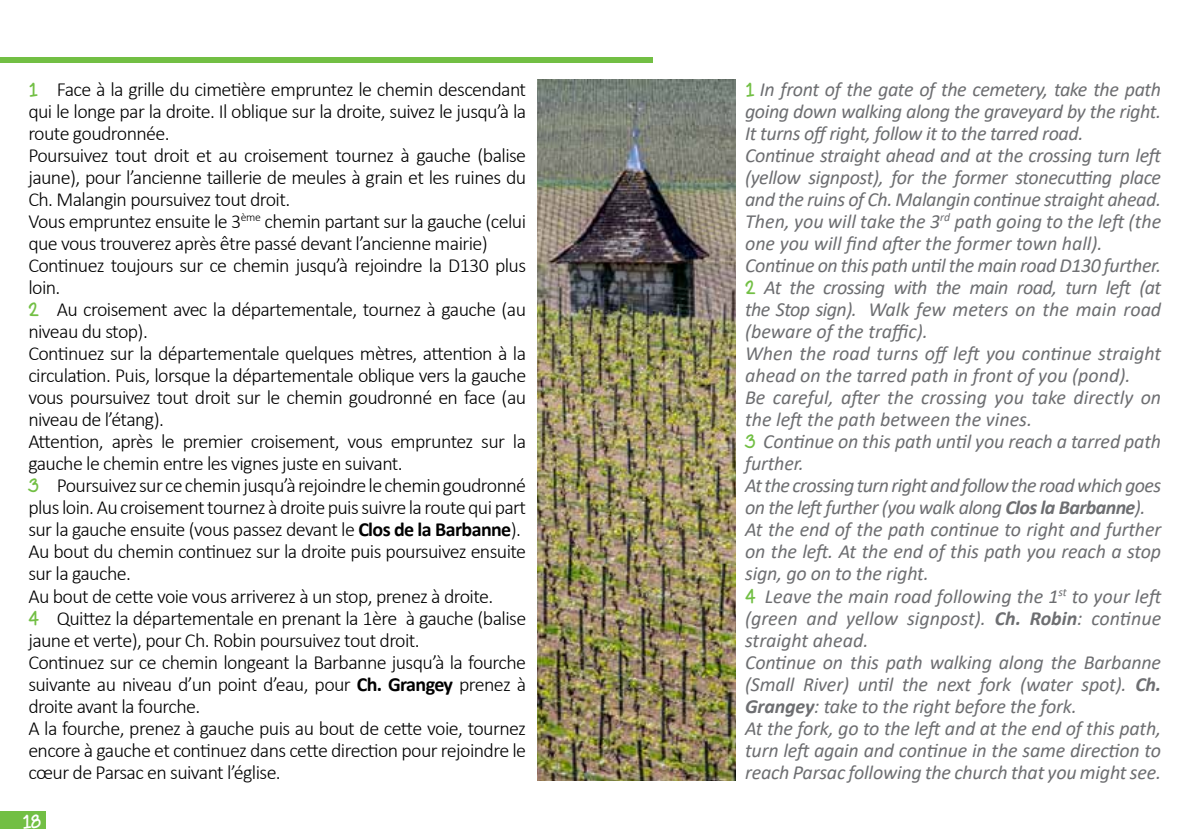
<style>
.page{position:relative;width:1191px;height:840px;background:#fff}
.page>*{position:absolute;margin:0;border:0;box-sizing:border-box;transform-origin:0 0}
.t1{font:300 20px/22px "Calibri";letter-spacing:-.03em;color:#000}
.t2{font:italic 20px/22px "Calibri";letter-spacing:-.01em;color:#6d6e71}
.t3{font:700 20px "Swagger";color:#fff}
.s1{font-family:"Swagger";font-weight:700;color:#72bf44}
.s2{font-weight:700}
.s3{font-family:"Swagger";font-weight:700;font-style:normal;color:#72bf44}
</style>
<div class="page">
<div style="left:0;top:57px;width:652px;height:6px;background:#72bf44"></div>
<div style="left:0;top:811px;width:45px;height:17px;background:#72bf44"></div>
<img style="left:537px;top:79px;width:198px;height:701px">
<p class="t1" style="left:28px;top:78px;width:499px"><span class="s1">1</span> Face à la grille du cimetière empruntez le chemin descendant qui le longe par la droite. Il oblique sur la droite, suivez le jusqu’à la route goudronnée.<br>Poursuivez tout droit et au croisement tournez à gauche (balise jaune), pour l’ancienne taillerie de meules à grain et les ruines du Ch. Malangin poursuivez tout droit.<br>Vous empruntez ensuite le 3<sup>ème</sup> chemin partant sur la gauche (celui que vous trouverez après être passé devant l’ancienne mairie)<br>Continuez toujours sur ce chemin jusqu’à rejoindre la D130 plus loin.<br><span class="s1">2</span> Au croisement avec la départementale, tournez à gauche (au niveau du stop).<br>Continuez sur la départementale quelques mètres, attention à la circulation. Puis, lorsque la départementale oblique vers la gauche vous poursuivez tout droit sur le chemin goudronné en face (au niveau de l’étang).<br>Attention, après le premier croisement, vous empruntez sur la gauche le chemin entre les vignes juste en suivant.<br><span class="s1">3</span> Poursuivez sur ce chemin jusqu’à rejoindre le chemin goudronné plus loin. Au croisement tournez à droite puis suivre la route qui part sur la gauche ensuite (vous passez devant le <span class="s2">Clos de la Barbanne</span>).<br>Au bout du chemin continuez sur la droite puis poursuivez ensuite sur la gauche.<br>Au bout de cette voie vous arriverez à un stop, prenez à droite.<br><span class="s1">4</span> Quittez la départementale en prenant la 1ère à gauche (balise jaune et verte), pour Ch. Robin poursuivez tout droit.<br>Continuez sur ce chemin longeant la Barbanne jusqu’à la fourche suivante au niveau d’un point d’eau, pour <span class="s2">Ch. Grangey</span> prenez à droite avant la fourche.<br>A la fourche, prenez à gauche puis au bout de cette voie, tournez encore à gauche et continuez dans cette direction pour rejoindre le cœur de Parsac en suivant l’église.</p>
<p class="t3" style="left:22px;top:810px;width:20px">18</p>
<p class="t2" style="left:745px;top:77px;width:420px"><span class="s3">1</span> In front of the gate of the cemetery, take the path going down walking along the graveyard by the right.<br>It turns off right, follow it to the tarred road.<br>Continue straight ahead and at the crossing turn left (yellow signpost), for the former stonecutting place and the ruins of Ch. Malangin continue straight ahead.<br>Then, you will take the 3<sup>rd</sup> path going to the left (the one you will find after the former town hall).<br>Continue on this path until the main road D130 further.<br><span class="s3">2</span> At the crossing with the main road, turn left (at the Stop sign). Walk few meters on the main road (beware of the traffic).<br>When the road turns off left you continue straight ahead on the tarred path in front of you (pond).<br>Be careful, after the crossing you take directly on the left the path between the vines.<br><span class="s3">3</span> Continue on this path until you reach a tarred path further.<br>At the crossing turn right and follow the road which goes on the left further (you walk along <span class="s2">Clos la Barbanne</span>).<br>At the end of the path continue to right and further on the left. At the end of this path you reach a stop sign, go on to the right.<br><span class="s3">4</span> Leave the main road following the 1<sup>st</sup> to your left (green and yellow signpost). <span class="s2">Ch. Robin</span>: continue straight ahead.<br>Continue on this path walking along the Barbanne (Small River) until the next fork (water spot). <span class="s2">Ch.<br>Grangey</span>: take to the right before the fork.<br>At the fork, go to the left and at the end of this path, turn left again and continue in the same direction to reach Parsac following the church that you might see.</p>
</div>
